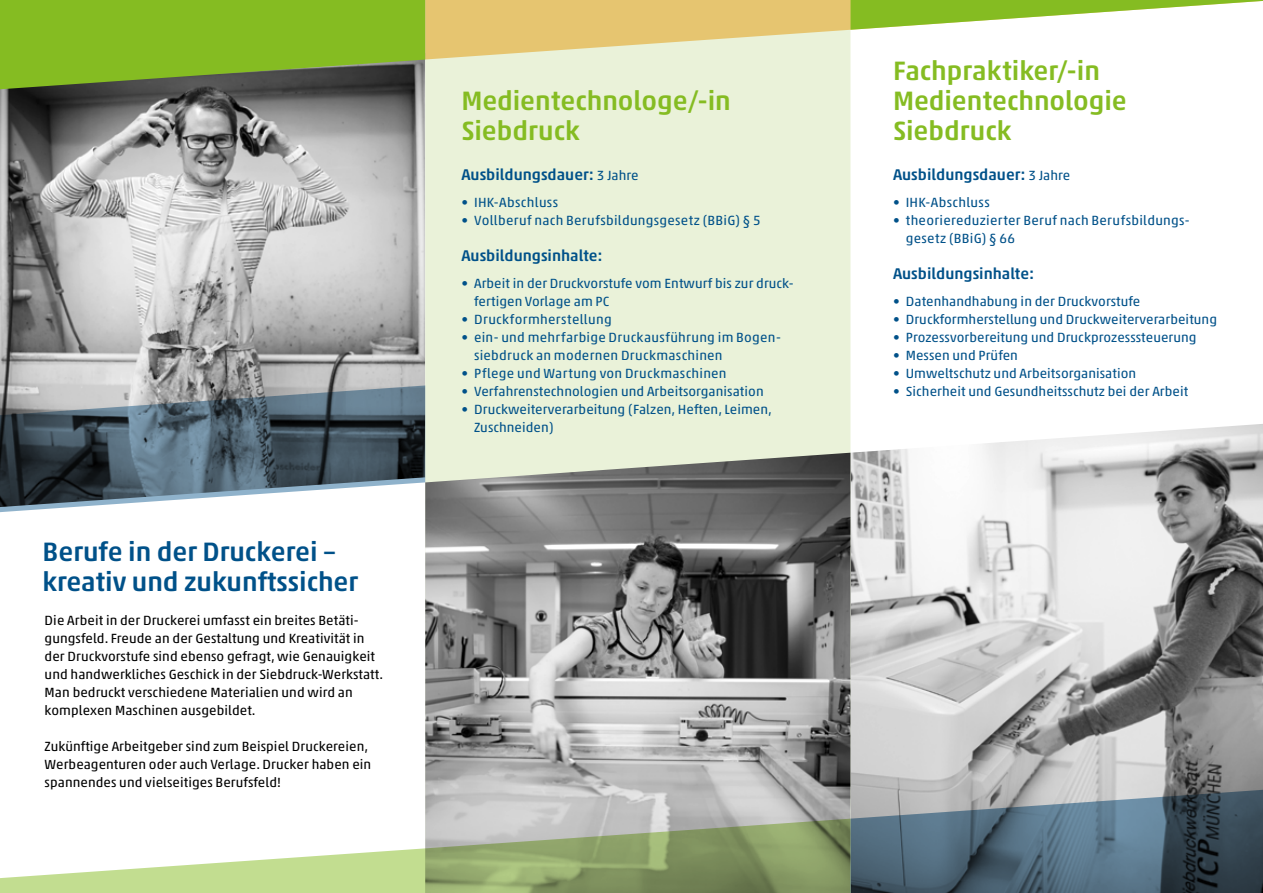
<style>
.page{position:relative;width:1263px;height:893px;background:#fff}
.page>*{position:absolute;margin:0;border:0;box-sizing:border-box;transform-origin:0 0}
.t1{font:500 27px/30px "Akko Std";color:#85bc22}
.t2{font:500 27px/30px "Akko Std";color:#005189}
.t3{font:500 15.75px "Akko Std";color:#005189}
.t4{font:13.5px/18px "Akko Std";letter-spacing:.005em;color:#005189}
.t5{font:13.5px/18px "Akko Std";letter-spacing:.005em;color:#000}
.t6{font:13.5px "Akko Std";letter-spacing:.025em;color:#005189}
.s1{font-weight:400;font-size:13.5px}
</style>
<div class="page">
<img style="left:0;top:89px;width:425px;height:296px">
<img style="left:850px;top:424px;width:413px;height:363px">
<div style="left:425px;top:0;width:425px;height:893px;background:#eaf2d9"></div>
<svg style="left:0;top:0;width:425px;height:89px;background:#7aa828"></svg>
<img style="left:425px;top:453px;width:425px;height:366px">
<svg style="left:425px;top:0;width:426px;height:59px;fill:#e6c570"></svg>
<svg style="left:0;top:385px;width:425px;height:128px;background:#6a7881"></svg>
<svg style="left:0;top:819px;width:850px;height:74px"></svg>
<svg style="left:850px;top:787px;width:413px;height:106px;background:#5b6e7c"></svg>
<svg style="left:850px;top:0;width:413px;height:30px"></svg>
<h1 class="t2" style="left:43px;top:536px;width:317px">Berufe in der Druckerei – kreativ und zukunftssicher</h1>
<p class="t5" style="left:45px;top:611px;width:340px">Die Arbeit in der Druckerei umfasst ein breites Betäti&shy;gungsfeld. Freude an der Gestaltung und Kreativität in der Druckvorstufe sind ebenso gefragt, wie Genauigkeit und handwerkliches Geschick in der Siebdruck-Werkstatt.<br>Man bedruckt verschiedene Materialien und wird an komplexen Maschinen ausgebildet.</p>
<p class="t5" style="left:45px;top:737px;width:328px">Zukünftige Arbeitgeber sind zum Beispiel Druckereien,<br>Werbeagenturen oder auch Verlage. Drucker haben ein spannendes und vielseitiges Berufsfeld!</p>
<h1 class="t1" style="left:461px;top:85px;width:271px">Medientechnologe/-in<br>Siebdruck</h1>
<p class="t3" style="left:461px;top:165px;width:179px">Ausbildungsdauer: <span class="s1">3 Jahre</span></p>
<p class="t6" style="left:461px;top:195px;width:98px">• IHK-Abschluss</p>
<p class="t4" style="left:461px;top:212px;width:301px">• Vollberuf nach Berufsbildungsgesetz (BBiG) § 5</p>
<p class="t3" style="left:461px;top:246px;width:143px">Ausbildungsinhalte:</p>
<p class="t4" style="left:474px;top:275px;width:321px;text-indent:-13px">• Arbeit in der Druckvorstufe vom Entwurf bis zur druck&shy;fertigen Vorlage am PC</p>
<p class="t6" style="left:461px;top:312px;width:152px">• Druckformherstellung</p>
<p class="t4" style="left:474px;top:329px;width:308px;text-indent:-13px">• ein- und mehrfarbige Druckausführung im Bogen&shy;siebdruck an modernen Druckmaschinen</p>
<p class="t4" style="left:461px;top:365px;width:267px">• Pflege und Wartung von Druckmaschinen</p>
<p class="t4" style="left:461px;top:383px;width:304px">• Verfahrenstechnologien und Arbeitsorganisation</p>
<p class="t4" style="left:474px;top:401px;width:299px;text-indent:-13px">• Druckweiterverarbeitung (Falzen, Heften, Leimen,<br>Zuschneiden)</p>
<h1 class="t1" style="left:893px;top:55px;width:235px">Fachpraktiker/-in<br>Medientechnologie<br>Siebdruck</h1>
<p class="t3" style="left:893px;top:165px;width:179px">Ausbildungsdauer: <span class="s1">3 Jahre</span></p>
<p class="t6" style="left:893px;top:195px;width:98px">• IHK-Abschluss</p>
<p class="t4" style="left:906px;top:212px;width:285px;text-indent:-13px">• theoriereduzierter Beruf nach Berufsbildungs&shy;gesetz (BBiG) § 66</p>
<p class="t3" style="left:893px;top:264px;width:143px">Ausbildungsinhalte:</p>
<p class="t4" style="left:893px;top:293px;width:249px">• Datenhandhabung in der Druckvorstufe</p>
<p class="t4" style="left:893px;top:311px;width:325px">• Druckformherstellung und Druckweiterverarbeitung</p>
<p class="t4" style="left:893px;top:329px;width:305px">• Prozessvorbereitung und Druckprozesssteuerung</p>
<p class="t4" style="left:893px;top:347px;width:126px">• Messen und Prüfen</p>
<p class="t4" style="left:893px;top:365px;width:245px">• Umweltschutz und Arbeitsorganisation</p>
<p class="t4" style="left:893px;top:383px;width:297px">• Sicherheit und Gesundheitsschutz bei der Arbeit</p>
</div>
